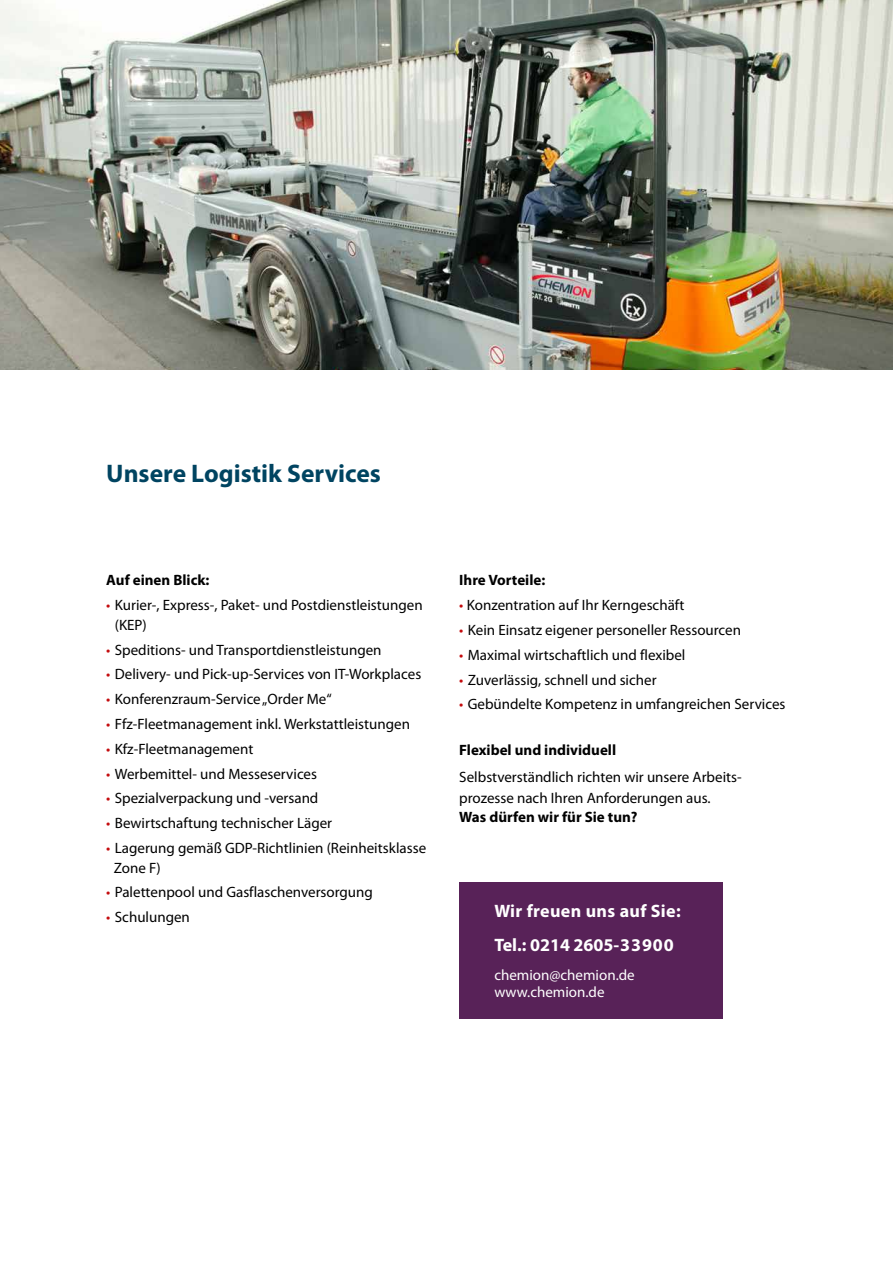
<style>
.page{position:relative;width:893px;height:1263px;background:#fff}
.page>*{position:absolute;margin:0;border:0;box-sizing:border-box;transform-origin:0 0}
.t1{font:700 25.5px "Myriad Pro";color:#004461}
.t2{font:700 18px/33.8px "Myriad Pro";letter-spacing:.02em;color:#fff}
.t3{font:15px/19.5px "Myriad Pro";color:#000}
.t4{font:700 15px "Myriad Pro";color:#000}
.t5{font:15px/16.5px "Myriad Pro";color:#fff}
.s1{color:#c40c0e}
</style>
<div class="page">
<div style="left:459px;top:883px;width:264px;height:136px;background:#582258"></div>
<img style="left:0;top:0;width:893px;height:370px">
<h1 class="t1" style="left:106px;top:457px;width:276px">Unsere Logistik Services</h1>
<p class="t4" style="left:106px;top:570px;width:105px">Auf einen Blick:</p>
<p class="t3" style="left:115px;top:595px;width:309px;text-indent:-9px"><span class="s1">•</span> Kurier-, Express-, Paket- und Postdienstleistungen (KEP)</p>
<p class="t3" style="left:106px;top:639px;width:277px"><span class="s1">•</span> Speditions- und Transportdienstleistungen</p>
<p class="t3" style="left:106px;top:664px;width:316px"><span class="s1">•</span> Delivery- und Pick-up-Services von IT-Workplaces</p>
<p class="t3" style="left:106px;top:689px;width:227px"><span class="s1">•</span> Konferenzraum-Service „Order Me“</p>
<p class="t3" style="left:106px;top:714px;width:305px"><span class="s1">•</span> Ffz-Fleetmanagement inkl. Werkstattleistungen</p>
<p class="t3" style="left:106px;top:739px;width:149px"><span class="s1">•</span> Kfz-Fleetmanagement</p>
<p class="t3" style="left:106px;top:763px;width:212px"><span class="s1">•</span> Werbemittel- und Messeservices</p>
<p class="t3" style="left:106px;top:788px;width:214px"><span class="s1">•</span> Spezialverpackung und -versand</p>
<p class="t3" style="left:106px;top:813px;width:227px"><span class="s1">•</span> Bewirtschaftung technischer Läger</p>
<p class="t3" style="left:114px;top:838px;width:314px;text-indent:-7px"><span class="s1">•</span> Lagerung gemäß GDP-Richtlinien (Reinheitsklasse<br>Zone F)</p>
<p class="t3" style="left:106px;top:882px;width:268px"><span class="s1">•</span> Palettenpool und Gasflaschenversorgung</p>
<p class="t3" style="left:106px;top:907px;width:85px"><span class="s1">•</span> Schulungen</p>
<p class="t4" style="left:459px;top:570px;width:88px">Ihre Vorteile:</p>
<p class="t3" style="left:459px;top:595px;width:227px"><span class="s1">•</span> Konzentration auf Ihr Kerngeschäft</p>
<p class="t3" style="left:459px;top:620px;width:283px"><span class="s1">•</span> Kein Einsatz eigener personeller Ressourcen</p>
<p class="t3" style="left:459px;top:645px;width:228px"><span class="s1">•</span> Maximal wirtschaftlich und flexibel</p>
<p class="t3" style="left:459px;top:669px;width:199px"><span class="s1">•</span> Zuverlässig, schnell und sicher</p>
<p class="t3" style="left:459px;top:694px;width:328px"><span class="s1">•</span> Gebündelte Kompetenz in umfangreichen Services</p>
<p class="t4" style="left:459px;top:740px;width:158px">Flexibel und individuell</p>
<p class="t3" style="left:459px;top:766px;width:284px;line-height:21px">Selbstverständlich richten wir unsere Arbeits&shy;prozesse nach Ihren Anforderungen aus.</p>
<p class="t4" style="left:459px;top:807px;width:180px">Was dürfen wir für Sie tun?</p>
<p class="t2" style="left:494px;top:894px;width:188px">Wir freuen uns auf Sie:<br>Tel.: 0214 2605-33900</p>
<p class="t5" style="left:494px;top:967px;width:142px">chemion@chemion.de www.chemion.de</p>
</div>
